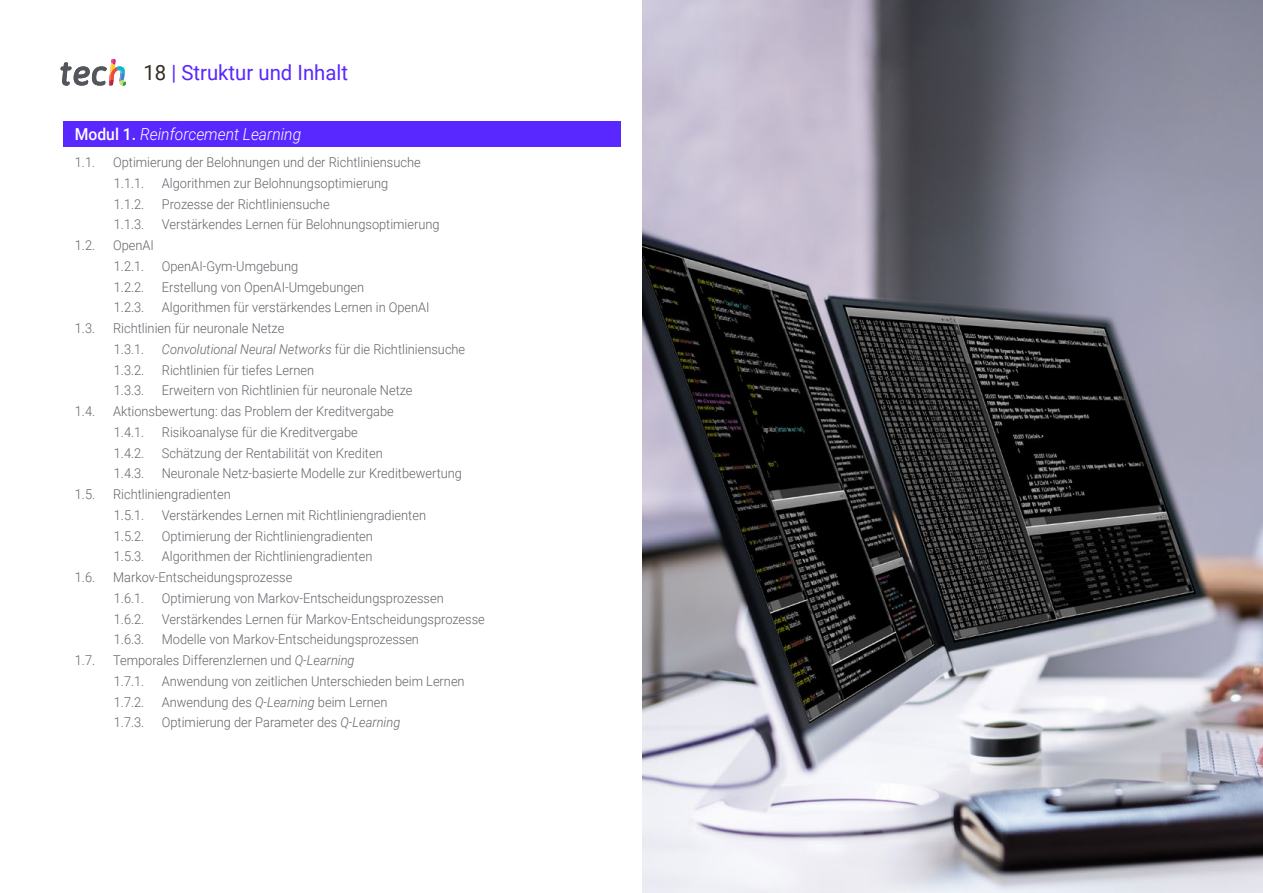
<style>
.page{position:relative;width:1263px;height:893px;background:#fff}
.page>*{position:absolute;margin:0;border:0;box-sizing:border-box;transform-origin:0 0}
.t1{font:21px "Roboto";color:#5927ff}
.t2{font:italic 300 16.5px "Roboto";color:#fff;scale:.95 1}
.t3{font:300 13.5px/20.7px "Roboto";color:#61646a;scale:.95 1}
.t4{font:italic 300 13.5px "Roboto";color:#61646a;scale:.95 1}
.s1{color:#312e20}
.s2{font-weight:500;font-style:normal}
.s3{font-style:normal}
.s4{font-style:italic}
</style>
<div class="page">
<img style="left:642px;top:0;width:621px;height:893px">
<div style="left:64px;top:121px;width:557px;height:25px;background:#5927ff"></div>
<svg style="left:61px;top:59px;width:65px;height:27px"></svg>
<h1 class="t1" style="left:144px;top:57px;width:206px"><span class="s1">18</span> | Struktur und Inhalt</h1>
<p class="t2" style="left:75px;top:123px;width:240px"><span class="s2">Modul 1.</span> Reinforcement Learning</p>
<p class="t3" style="left:75px;top:151px;width:23px">1.1.</p>
<p class="t3" style="left:113px;top:151px;width:325px">Optimierung der Belohnungen und der Richtliniensuche<br>1.1.1.</p>
<p class="t3" style="left:162px;top:172px;width:240px">Algorithmen zur Belohnungsoptimierung</p>
<p class="t3" style="left:114px;top:193px;width:34px">1.1.2.</p>
<p class="t3" style="left:162px;top:193px;width:178px">Prozesse der Richtliniensuche</p>
<p class="t3" style="left:114px;top:214px;width:34px">1.1.3.</p>
<p class="t3" style="left:162px;top:214px;width:294px">Verstärkendes Lernen für Belohnungsoptimierung</p>
<p class="t3" style="left:75px;top:234px;width:23px">1.2.</p>
<p class="t3" style="left:113px;top:234px;width:45px">OpenAI<br>1.2.1.</p>
<p class="t3" style="left:162px;top:255px;width:145px">OpenAI-Gym-Umgebung</p>
<p class="t3" style="left:114px;top:276px;width:34px">1.2.2.</p>
<p class="t3" style="left:162px;top:276px;width:215px">Erstellung von OpenAI-Umgebungen</p>
<p class="t3" style="left:114px;top:297px;width:34px">1.2.3.</p>
<p class="t3" style="left:162px;top:297px;width:283px">Algorithmen für verstärkendes Lernen in OpenAI</p>
<p class="t3" style="left:75px;top:317px;width:23px">1.3.</p>
<p class="t3" style="left:113px;top:317px;width:182px">Richtlinien für neuronale Netze<br>1.3.1.</p>
<p class="t4" style="left:162px;top:340px;width:321px">Convolutional Neural Networks <span class="s3">für die Richtliniensuche</span></p>
<p class="t3" style="left:114px;top:359px;width:34px">1.3.2.</p>
<p class="t3" style="left:162px;top:359px;width:162px">Richtlinien für tiefes Lernen</p>
<p class="t3" style="left:114px;top:380px;width:34px">1.3.3.</p>
<p class="t3" style="left:162px;top:380px;width:265px">Erweitern von Richtlinien für neuronale Netze</p>
<p class="t3" style="left:75px;top:400px;width:23px">1.4.</p>
<p class="t3" style="left:113px;top:400px;width:297px">Aktionsbewertung: das Problem der Kreditvergabe<br>1.4.1.</p>
<p class="t3" style="left:162px;top:421px;width:208px">Risikoanalyse für die Kreditvergabe</p>
<p class="t3" style="left:114px;top:442px;width:34px">1.4.2.</p>
<p class="t3" style="left:162px;top:442px;width:234px">Schätzung der Rentabilität von Krediten</p>
<p class="t3" style="left:114px;top:463px;width:34px">1.4.3.</p>
<p class="t3" style="left:162px;top:463px;width:317px">Neuronale Netz-basierte Modelle zur Kreditbewertung</p>
<p class="t3" style="left:75px;top:483px;width:23px">1.5.</p>
<p class="t3" style="left:113px;top:483px;width:125px">Richtliniengradienten<br>1.5.1.</p>
<p class="t3" style="left:162px;top:504px;width:280px">Verstärkendes Lernen mit Richtliniengradienten</p>
<p class="t3" style="left:114px;top:525px;width:34px">1.5.2.</p>
<p class="t3" style="left:162px;top:525px;width:224px">Optimierung der Richtliniengradienten</p>
<p class="t3" style="left:114px;top:546px;width:34px">1.5.3.</p>
<p class="t3" style="left:162px;top:546px;width:223px">Algorithmen der Richtliniengradienten</p>
<p class="t3" style="left:75px;top:566px;width:23px">1.6.</p>
<p class="t3" style="left:113px;top:566px;width:190px">Markov-Entscheidungsprozesse<br>1.6.1.</p>
<p class="t3" style="left:162px;top:587px;width:298px">Optimierung von Markov-Entscheidungsprozessen</p>
<p class="t3" style="left:114px;top:608px;width:34px">1.6.2.</p>
<p class="t3" style="left:162px;top:608px;width:341px">Verstärkendes Lernen für Markov-Entscheidungsprozesse</p>
<p class="t3" style="left:114px;top:629px;width:34px">1.6.3.</p>
<p class="t3" style="left:162px;top:629px;width:272px">Modelle von Markov-Entscheidungsprozessen</p>
<p class="t3" style="left:75px;top:649px;width:23px">1.7.</p>
<p class="t3" style="left:113px;top:649px;width:256px">Temporales Differenzlernen und <span class="s4">Q-Learning<br></span>1.7.1.</p>
<p class="t3" style="left:162px;top:670px;width:320px">Anwendung von zeitlichen Unterschieden beim Lernen</p>
<p class="t3" style="left:114px;top:691px;width:34px">1.7.2.</p>
<p class="t3" style="left:162px;top:691px;width:239px">Anwendung des <span class="s4">Q-Learning</span> beim Lernen</p>
<p class="t3" style="left:114px;top:712px;width:34px">1.7.3.</p>
<p class="t3" style="left:162px;top:712px;width:252px">Optimierung der Parameter des <span class="s4">Q-Learning</span></p>
</div>
